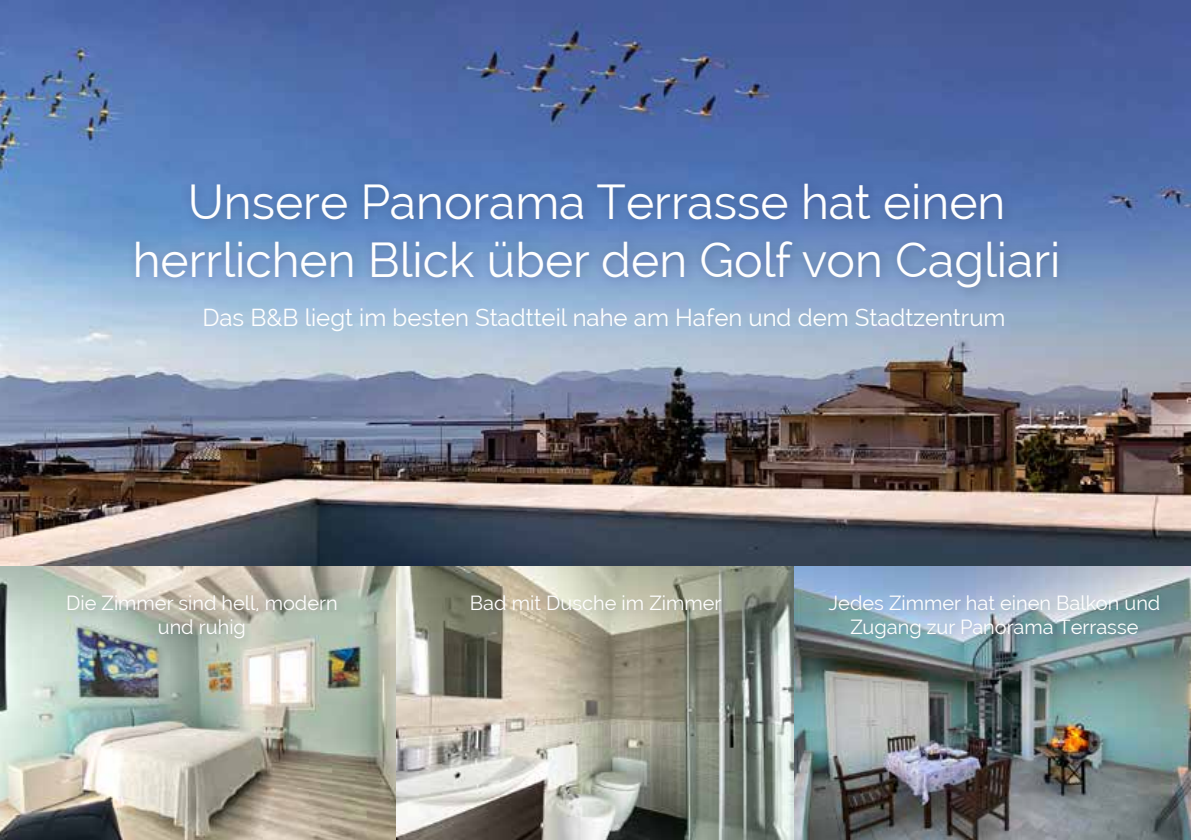
<style>
.page{position:relative;width:1191px;height:840px;background:#fff}
.page>*{position:absolute;margin:0;border:0;box-sizing:border-box;transform-origin:0 0}
.t1{font:48px/57.6px "Raleway";color:#fff;text-align:center}
.t2{font:24px "Raleway";color:#fff}
.t3{font:20px/24px "Raleway";color:#fff;text-align:center}
</style>
<div class="page">
<img style="left:0;top:0;width:1191px;height:839px">
<div style="left:127px;top:175px;width:943px;height:125px;background:#181a4c;opacity:.3"></div>
<div style="left:65px;top:592px;width:281px;height:54px;background:#181a4c;opacity:.15"></div>
<div style="left:468px;top:592px;width:262px;height:26px;background:#181a4c;opacity:.15"></div>
<div style="left:826px;top:592px;width:342px;height:54px;background:#181a4c;opacity:.15"></div>
<h1 class="t1" style="left:133px;top:173px;width:929px">Unsere Panorama Terrasse hat einen herrlichen Blick über den Golf von Cagliari</h1>
<p class="t2" style="left:202px;top:303px;width:804px">Das B&amp;B liegt im besten Stadtteil nahe am Hafen und dem Stadtzentrum</p>
<p class="t3" style="left:66px;top:590px;width:273px">Die Zimmer sind hell, modern und ruhig</p>
<p class="t3" style="left:470px;top:590px;width:253px">Bad mit Dusche im Zimmer</p>
<p class="t3" style="left:828px;top:590px;width:333px">Jedes Zimmer hat einen Balkon und<br>Zugang zur Panorama Terrasse</p>
</div>
